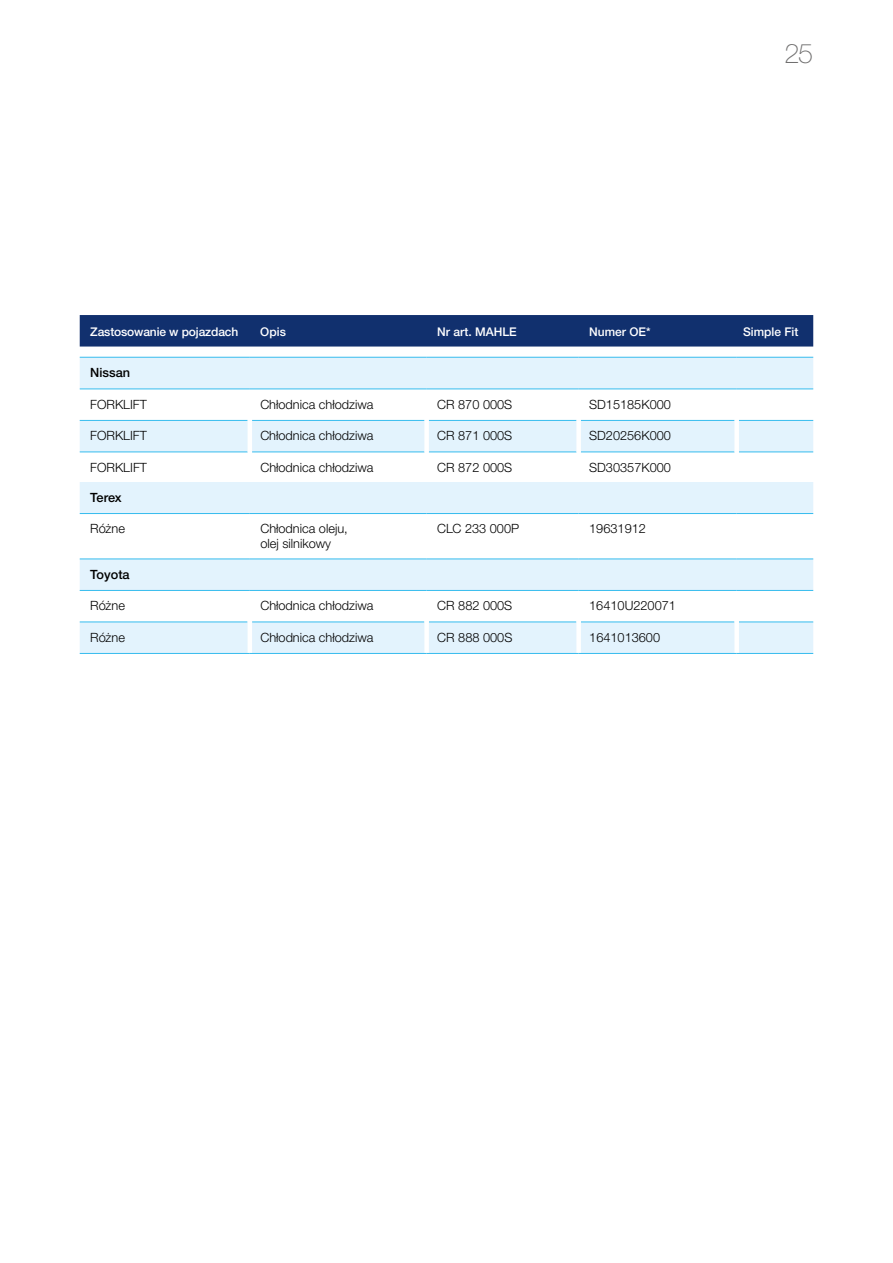
<style>
.page{position:relative;width:893px;height:1263px;background:#fff}
.page>*{position:absolute;margin:0;border:0;box-sizing:border-box;transform-origin:0 0}
.t1{font:100 27px "Helvetica Neue LT Std";color:#706f6f}
.t2{font:300 12.75px/15.3px "Helvetica Neue LTW1 G";color:#000}
.t3{font:500 12.75px "Helvetica Neue LTW1 G";color:#000}
.t4{font:500 12px "Helvetica Neue LTW1 G";color:#fff}
</style>
<div class="page">
<div style="left:80px;top:315px;width:733px;height:31px;background:#11306e"></div>
<svg style="left:80px;top:358px;width:733px;height:295px;fill:#e3f3fd"></svg>
<hr style="left:248px;top:389px;width:4px;height:31px;background:#fff">
<hr style="left:248px;top:452px;width:4px;height:30px;background:#fff">
<hr style="left:248px;top:514px;width:4px;height:45px;background:#fff">
<div style="left:424px;top:389px;width:5px;height:31px;background:#fff"></div>
<div style="left:576px;top:389px;width:5px;height:31px;background:#fff"></div>
<div style="left:734px;top:389px;width:5px;height:31px;background:#fff"></div>
<div style="left:424px;top:452px;width:5px;height:30px;background:#fff"></div>
<div style="left:576px;top:452px;width:5px;height:30px;background:#fff"></div>
<div style="left:734px;top:452px;width:5px;height:30px;background:#fff"></div>
<div style="left:424px;top:514px;width:5px;height:45px;background:#fff"></div>
<div style="left:576px;top:514px;width:5px;height:45px;background:#fff"></div>
<div style="left:734px;top:514px;width:5px;height:45px;background:#fff"></div>
<hr style="left:80px;top:357px;width:170px;height:1px;background:#36bcee">
<hr style="left:250px;top:357px;width:177px;height:1px;background:#36bcee">
<hr style="left:427px;top:357px;width:152px;height:1px;background:#36bcee">
<hr style="left:579px;top:357px;width:158px;height:1px;background:#36bcee">
<hr style="left:737px;top:357px;width:76px;height:1px;background:#36bcee">
<hr style="left:80px;top:389px;width:170px;height:1px;background:#36bcee">
<hr style="left:250px;top:389px;width:177px;height:1px;background:#36bcee">
<hr style="left:427px;top:389px;width:152px;height:1px;background:#36bcee">
<hr style="left:579px;top:389px;width:158px;height:1px;background:#36bcee">
<hr style="left:737px;top:389px;width:76px;height:1px;background:#36bcee">
<hr style="left:80px;top:420px;width:168px;height:1px;background:#36bcee">
<hr style="left:252px;top:420px;width:172px;height:1px;background:#36bcee">
<hr style="left:429px;top:420px;width:147px;height:1px;background:#36bcee">
<hr style="left:581px;top:420px;width:153px;height:1px;background:#36bcee">
<hr style="left:739px;top:420px;width:74px;height:1px;background:#36bcee">
<hr style="left:80px;top:452px;width:168px;height:1px;background:#36bcee">
<hr style="left:252px;top:452px;width:172px;height:1px;background:#36bcee">
<hr style="left:429px;top:452px;width:147px;height:1px;background:#36bcee">
<hr style="left:581px;top:452px;width:153px;height:1px;background:#36bcee">
<hr style="left:739px;top:452px;width:74px;height:1px;background:#36bcee">
<hr style="left:80px;top:513px;width:170px;height:1px;background:#36bcee">
<hr style="left:250px;top:513px;width:177px;height:1px;background:#36bcee">
<hr style="left:427px;top:513px;width:152px;height:1px;background:#36bcee">
<hr style="left:579px;top:513px;width:158px;height:1px;background:#36bcee">
<hr style="left:737px;top:513px;width:76px;height:1px;background:#36bcee">
<hr style="left:80px;top:559px;width:170px;height:1px;background:#36bcee">
<hr style="left:250px;top:559px;width:177px;height:1px;background:#36bcee">
<hr style="left:427px;top:559px;width:152px;height:1px;background:#36bcee">
<hr style="left:579px;top:559px;width:158px;height:1px;background:#36bcee">
<hr style="left:737px;top:559px;width:76px;height:1px;background:#36bcee">
<hr style="left:80px;top:622px;width:168px;height:1px;background:#36bcee">
<hr style="left:252px;top:622px;width:172px;height:1px;background:#36bcee">
<hr style="left:429px;top:622px;width:147px;height:1px;background:#36bcee">
<hr style="left:581px;top:622px;width:153px;height:1px;background:#36bcee">
<hr style="left:739px;top:622px;width:74px;height:1px;background:#36bcee">
<hr style="left:248px;top:420px;width:4px;height:32px;background:#fff">
<div style="left:424px;top:420px;width:5px;height:32px;background:#fff"></div>
<div style="left:576px;top:420px;width:5px;height:32px;background:#fff"></div>
<div style="left:734px;top:420px;width:5px;height:32px;background:#fff"></div>
<hr style="left:248px;top:591px;width:4px;height:31px;background:#fff">
<div style="left:424px;top:591px;width:5px;height:31px;background:#fff"></div>
<div style="left:576px;top:591px;width:5px;height:31px;background:#fff"></div>
<div style="left:734px;top:591px;width:5px;height:31px;background:#fff"></div>
<hr style="left:248px;top:622px;width:4px;height:31px;background:#fff">
<div style="left:424px;top:622px;width:5px;height:31px;background:#fff"></div>
<div style="left:576px;top:622px;width:5px;height:31px;background:#fff"></div>
<div style="left:734px;top:622px;width:5px;height:31px;background:#fff"></div>
<hr style="left:80px;top:590px;width:170px;height:1px;background:#36bcee">
<hr style="left:250px;top:590px;width:177px;height:1px;background:#36bcee">
<hr style="left:427px;top:590px;width:152px;height:1px;background:#36bcee">
<hr style="left:579px;top:590px;width:158px;height:1px;background:#36bcee">
<hr style="left:737px;top:590px;width:76px;height:1px;background:#36bcee">
<hr style="left:80px;top:653px;width:170px;height:1px;background:#36bcee">
<hr style="left:250px;top:653px;width:177px;height:1px;background:#36bcee">
<hr style="left:427px;top:653px;width:152px;height:1px;background:#36bcee">
<hr style="left:579px;top:653px;width:158px;height:1px;background:#36bcee">
<hr style="left:737px;top:653px;width:76px;height:1px;background:#36bcee">
<h1 class="t1" style="left:784px;top:38px;width:30px">25</h1>
<p class="t4" style="left:90px;top:325px;width:150px">Zastosowanie w pojazdach</p>
<p class="t4" style="left:260px;top:325px;width:27px">Opis</p>
<p class="t4" style="left:437px;top:325px;width:81px">Nr art. MAHLE</p>
<p class="t4" style="left:589px;top:325px;width:63px">Numer OE*</p>
<p class="t4" style="left:743px;top:325px;width:57px">Simple Fit</p>
<p class="t3" style="left:90px;top:365px;width:41px">Nissan</p>
<p class="t2" style="left:90px;top:396px;width:58px">FORKLIFT</p>
<p class="t2" style="left:260px;top:396px;width:115px">Chłodnica chłodziwa</p>
<p class="t2" style="left:437px;top:396px;width:77px">CR 870 000S</p>
<p class="t2" style="left:589px;top:396px;width:83px">SD15185K000</p>
<p class="t2" style="left:90px;top:428px;width:58px">FORKLIFT</p>
<p class="t2" style="left:260px;top:428px;width:115px">Chłodnica chłodziwa</p>
<p class="t2" style="left:437px;top:428px;width:77px">CR 871 000S</p>
<p class="t2" style="left:589px;top:428px;width:83px">SD20256K000</p>
<p class="t2" style="left:90px;top:459px;width:58px">FORKLIFT</p>
<p class="t2" style="left:260px;top:459px;width:115px">Chłodnica chłodziwa</p>
<p class="t2" style="left:437px;top:459px;width:77px">CR 872 000S</p>
<p class="t2" style="left:589px;top:459px;width:83px">SD30357K000</p>
<p class="t3" style="left:90px;top:489px;width:33px">Terex</p>
<p class="t2" style="left:90px;top:521px;width:36px">Różne</p>
<p class="t2" style="left:260px;top:521px;width:89px">Chłodnica oleju, olej silnikowy</p>
<p class="t2" style="left:437px;top:521px;width:83px">CLC 233 000P</p>
<p class="t2" style="left:589px;top:521px;width:58px">19631912</p>
<p class="t3" style="left:90px;top:566px;width:41px">Toyota</p>
<p class="t2" style="left:90px;top:598px;width:36px">Różne</p>
<p class="t2" style="left:260px;top:598px;width:115px">Chłodnica chłodziwa</p>
<p class="t2" style="left:437px;top:598px;width:77px">CR 882 000S</p>
<p class="t2" style="left:589px;top:598px;width:88px">16410U220071</p>
<p class="t2" style="left:90px;top:629px;width:36px">Różne</p>
<p class="t2" style="left:260px;top:629px;width:115px">Chłodnica chłodziwa</p>
<p class="t2" style="left:437px;top:629px;width:77px">CR 888 000S</p>
<p class="t2" style="left:589px;top:629px;width:72px">1641013600</p>
</div>
